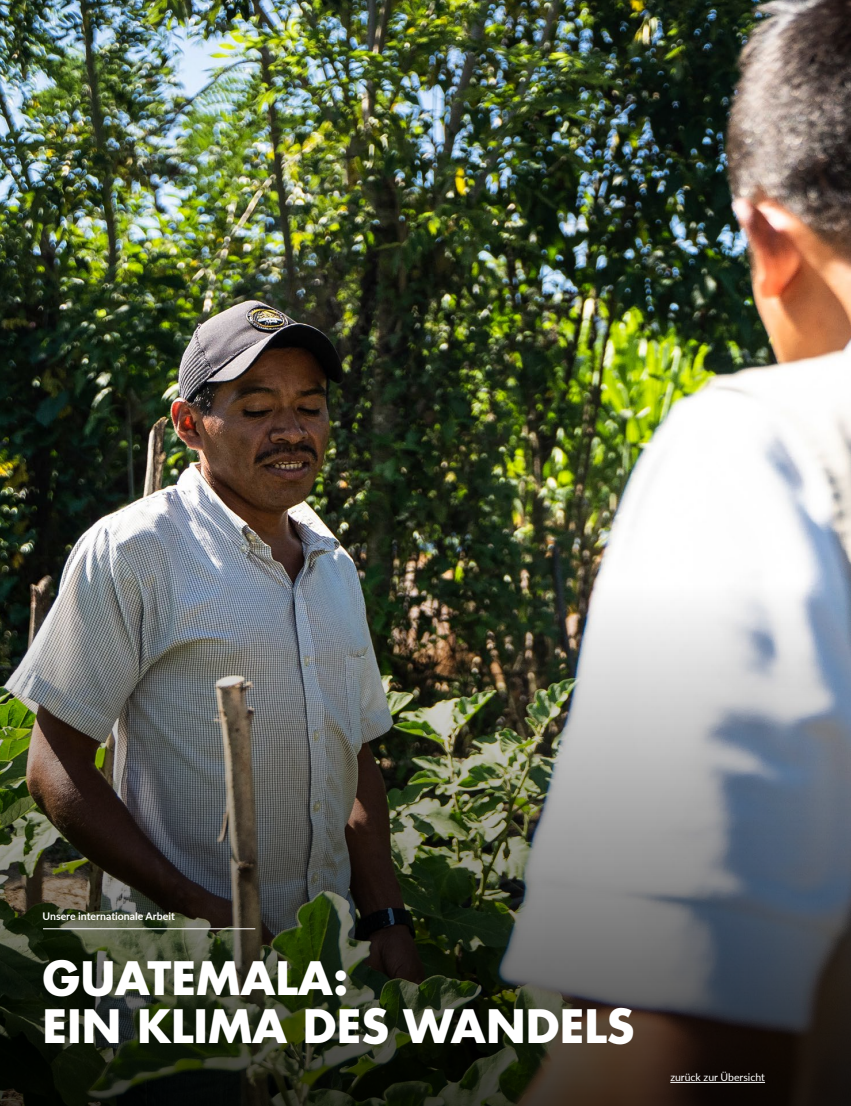
<style>
.page{position:relative;width:851px;height:1106px;background:#fff}
.page>*{position:absolute;margin:0;border:0;box-sizing:border-box;transform-origin:0 0}
.t1{font:700 45px/48.8px "Futura LT Pro";color:#fff}
.t2{font:700 10.5px "Lato";color:#fff}
.t3{font:10.5px "Lato";color:#fff}
</style>
<div class="page">
<img style="left:0;top:0;width:850px;height:585px">
<img style="left:0;top:585px;width:850px;height:521px">
<hr style="left:43px;top:928px;width:212px;height:1px;background:#fff">
<hr style="left:670px;top:1082px;width:95px;height:1px;background:#fff">
<p class="t2" style="left:43px;top:908px;width:134px">Unsere internationale Arbeit</p>
<p class="t1" style="left:43px;top:951px;width:593px">GUATEMALA:<br>EIN KLIMA DES WANDELS</p>
<p class="t3" style="left:670px;top:1069px;width:96px">zurück zur Übersicht</p>
</div>
